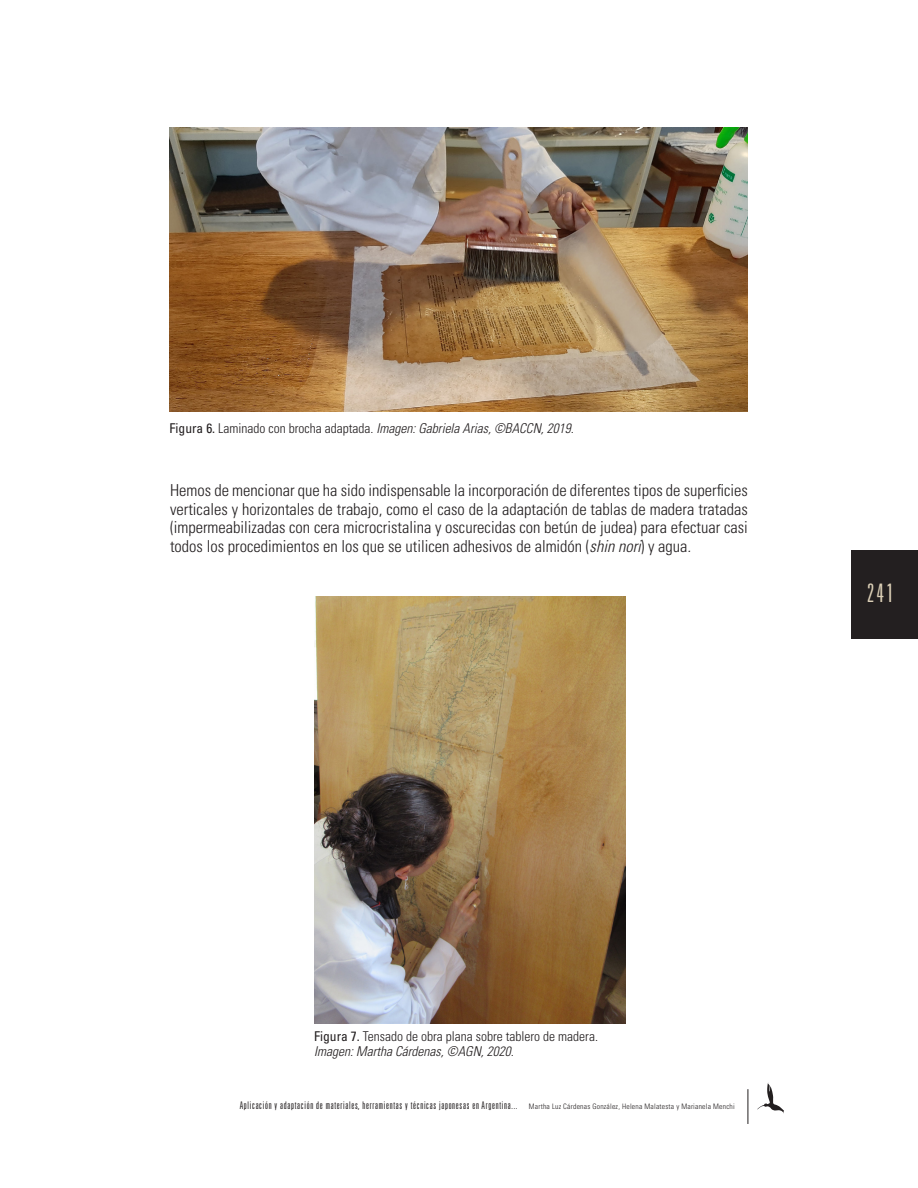
<style>
.page{position:relative;width:918px;height:1188px;background:#fff}
.page>*{position:absolute;margin:0;border:0;box-sizing:border-box;transform-origin:0 0}
.t1{font:300 ultra-condensed 25.5px "Univers LT Std";color:#dcd0b7}
.t2{font:300 condensed 16.5px/18.8px "Univers LT Std";color:#231f20;text-align:justify}
.t3{font:italic 300 condensed 13.5px "Univers LT Std";color:#231f20}
.t4{font:300 condensed 13.5px "Univers LT Std";color:#231f20}
.t5{font:300 ultra-condensed 10.5px "Univers LT Std";letter-spacing:.07em;color:#231f20}
.s1{font-weight:400;font-style:normal}
.s2{font-style:normal}
.s3{font-style:italic}
.s4{font-weight:400}
.s5{font-stretch:condensed;font-size:7.5px}
</style>
<div class="page">
<hr style="left:748px;top:1089px;width:1px;height:35px;background:#231f20">
<div style="left:851px;top:550px;width:67px;height:88px;background:#231f20"></div>
<svg style="left:757px;top:1082px;width:27px;height:32px"></svg>
<img style="left:170px;top:128px;width:578px;height:283px">
<img style="left:314px;top:596px;width:311px;height:427px">
<p class="t3" style="left:170px;top:420px;width:406px"><span class="s1">Figura 6.</span> <span class="s2">Laminado con brocha adaptada.</span> Imagen: Gabriela Arias, ©BACCN, 2019.</p>
<p class="t2" style="left:170px;top:481px;width:579px">Hemos de mencionar que ha sido indispensable la incorporación de diferentes tipos de superficies verticales y horizontales de trabajo, como el caso de la adaptación de tablas de madera tratadas (impermeabilizadas con cera microcristalina y oscurecidas con betún de judea) para efectuar casi todos los procedimientos en los que se utilicen adhesivos de almidón (<span class="s3">shin nori</span>) y agua<span class="s3">.</span></p>
<h1 class="t1" style="left:867px;top:579px;width:28px">241</h1>
<p class="t4" style="left:314px;top:1028px;width:285px"><span class="s4">Figura 7.</span> Tensado de obra plana sobre tablero de madera.</p>
<p class="t3" style="left:314px;top:1043px;width:201px">Imagen: Martha Cárdenas, ©AGN, 2020.</p>
<p class="t5" style="left:240px;top:1100px;width:496px">Aplicación y adaptación de materiales, herramientas y técnicas japonesas en Argentina... <span class="s5">Martha Luz Cárdenas González, Helena Malatesta y Marianela Menchi</span></p>
</div>
